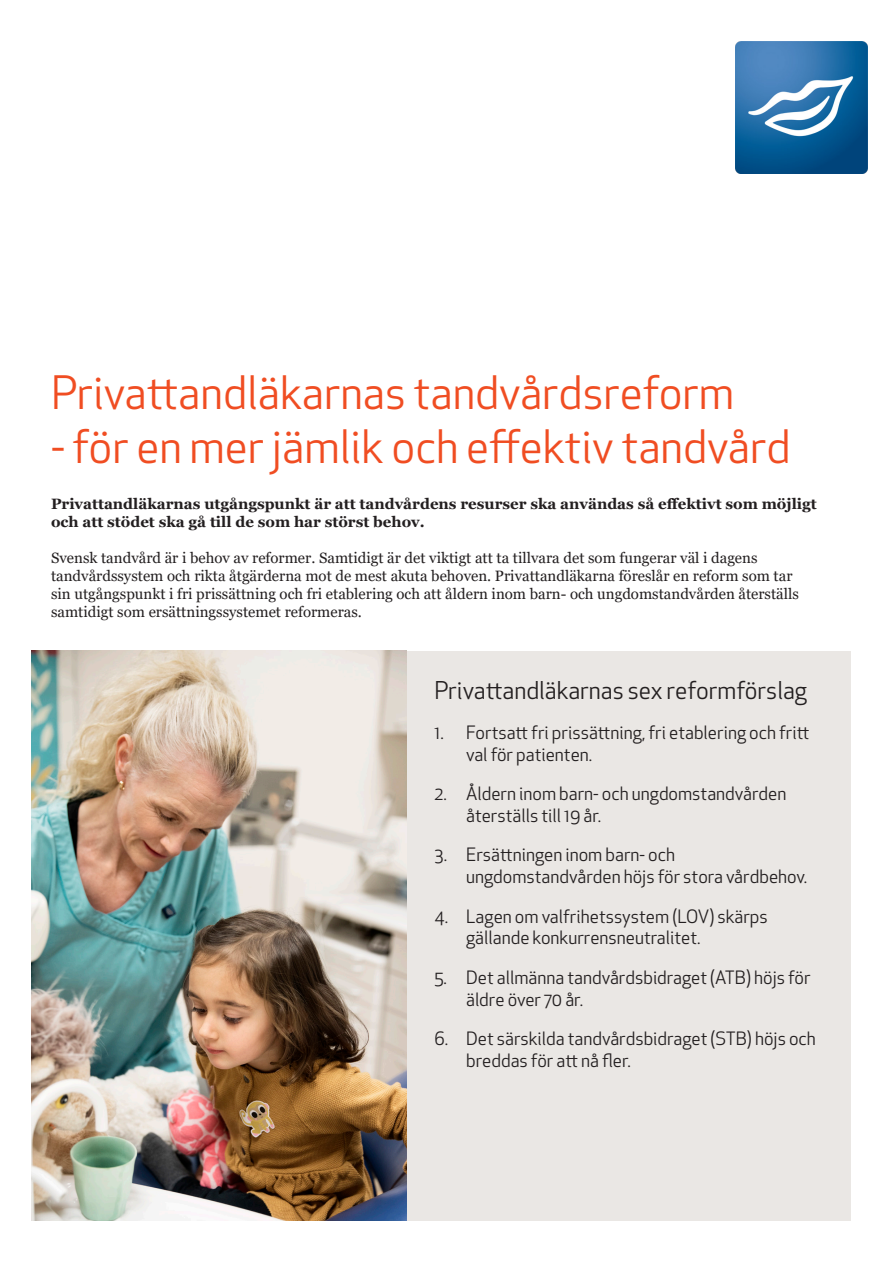
<style>
.page{position:relative;width:893px;height:1263px;background:#fff}
.page>*{position:absolute;margin:0;border:0;box-sizing:border-box;transform-origin:0 0}
.Sidhuvud{font:45px "Apex New";color:#f04d22}
.Normal_A_0_0{font:24px "Apex New";color:#231f20}
.Normal_A_0_0-2{font:18px/21.6px "Apex New";color:#231f20}
.Normal_A_0_0-3{font:15px/18px "Georgia";color:#231f20}
.Normal_A_0_0-4{font:700 15px/18px "Georgia";color:#231f20}
</style>
<div class="page">
<div style="left:404px;top:651px;width:446px;height:569px;background:#eae7e4"></div>
<img style="left:736px;top:42px;width:132px;height:132px">
<img style="left:31px;top:650px;width:376px;height:570px">
<p class="Sidhuvud" style="left:51px;top:364px;width:685px">Privattandläkarnas tandvårdsreform</p>
<p class="Sidhuvud" style="left:51px;top:418px;width:741px">- för en mer jämlik och effektiv tandvård</p>
<p class="Normal_A_0_0-4" style="left:51px;top:495px;width:767px">Privattandläkarnas utgångspunkt är att tandvårdens resurser ska användas så effektivt som möjligt och att stödet ska gå till de som har störst behov.</p>
<p class="Normal_A_0_0-3" style="left:51px;top:549px;width:749px">Svensk tandvård är i behov av reformer. Samtidigt är det viktigt att ta tillvara det som fungerar väl i dagens tandvårdssystem och rikta åtgärderna mot de mest akuta behoven. Privattandläkarna föreslår en reform som tar sin utgångspunkt i fri prissättning och fri etablering och att åldern inom barn- och ungdomstandvården återställs samtidigt som ersättningssystemet reformeras.</p>
<p class="Normal_A_0_0" style="left:435px;top:675px;width:374px">Privattandläkarnas sex reformförslag</p>
<p class="Normal_A_0_0-2" style="left:466px;top:722px;width:345px;text-indent:-32px">1. Fortsatt fri prissättning, fri etablering och fritt val för patienten.</p>
<p class="Normal_A_0_0-2" style="left:466px;top:783px;width:322px;text-indent:-32px">2. Åldern inom barn- och ungdomstandvården återställs till 19 år.</p>
<p class="Normal_A_0_0-2" style="left:466px;top:844px;width:343px;text-indent:-32px">3. Ersättningen inom barn- och ungdomstandvården höjs för stora vårdbehov.</p>
<p class="Normal_A_0_0-2" style="left:466px;top:905px;width:303px;text-indent:-32px">4. Lagen om valfrihetssystem (LOV) skärps gällande konkurrensneutralitet.</p>
<p class="Normal_A_0_0-2" style="left:466px;top:966px;width:346px;text-indent:-32px">5. Det allmänna tandvårdsbidraget (ATB) höjs för äldre över 70 år.</p>
<p class="Normal_A_0_0-2" style="left:466px;top:1028px;width:351px;text-indent:-32px">6. Det särskilda tandvårdsbidraget (STB) höjs och breddas för att nå fler.</p>
</div>
